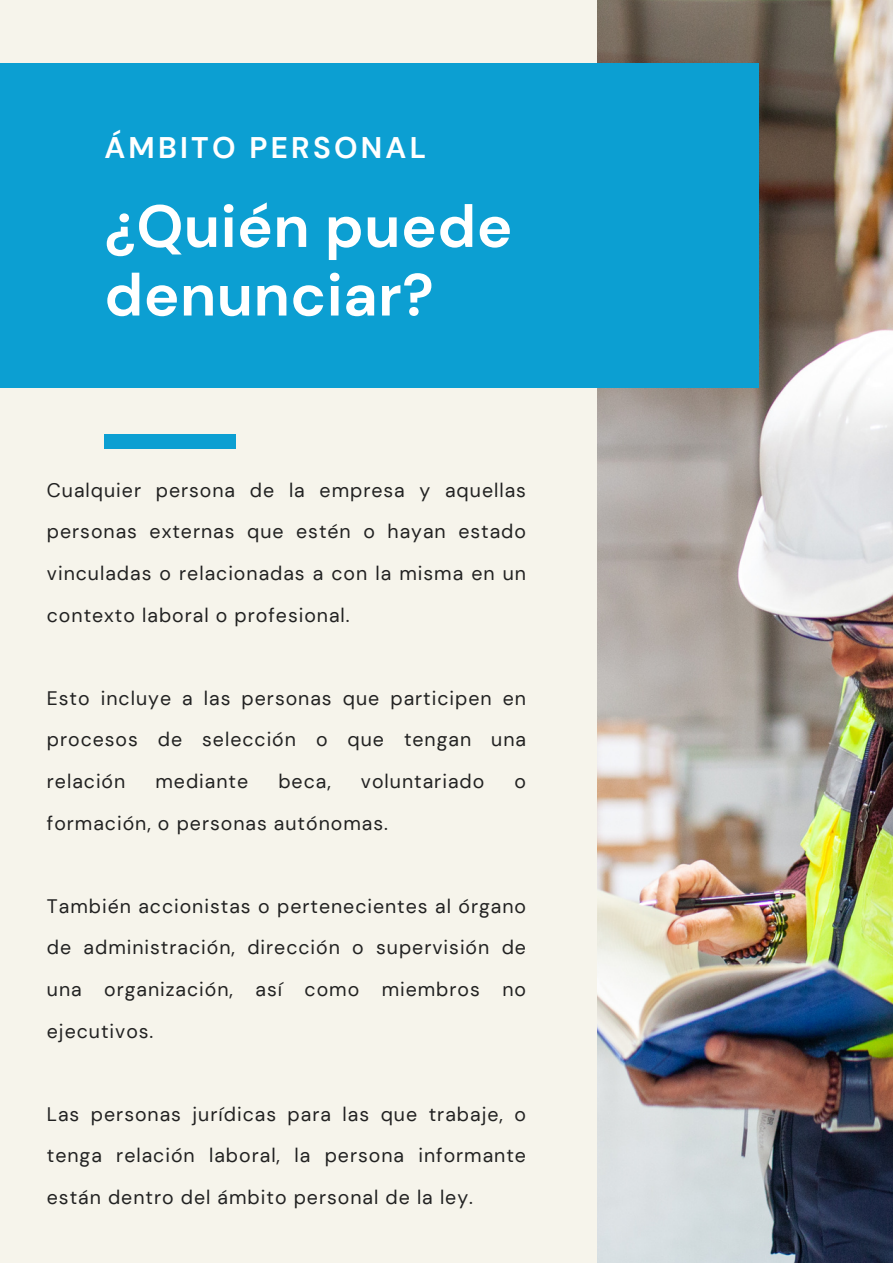
<style>
.page{position:relative;width:893px;height:1264px;background:#fff}
.page>*{position:absolute;margin:0;border:0;box-sizing:border-box;transform-origin:0 0}
.t1{font:700 59.55px/68.6px "DM Sans";letter-spacing:.01em;color:#fff}
.t2{font:700 29.7px "DM Sans";letter-spacing:.11em;color:#fff}
.t3{font:19.5px/41.5px "DM Sans";letter-spacing:.05em;color:#222;text-align:justify}
</style>
<div class="page">
<div style="left:0;top:0;width:892px;height:1262px;background:#f6f4eb"></div>
<img style="left:597px;top:0;width:295px;height:1262px">
<div style="left:104px;top:434px;width:132px;height:15px;background:#0c9fd2"></div>
<div style="left:0;top:63px;width:758px;height:324px;background:#0c9fd2"></div>
<p class="t2" style="left:104px;top:128px;width:323px">ÁMBITO PERSONAL</p>
<p class="t1" style="left:104px;top:192px;width:409px">¿Quién puede denunciar?</p>
<p class="t3" style="left:47px;top:469px;width:480px">Cualquier persona de la empresa y aquellas personas externas que estén o hayan estado vinculadas o relacionadas a con la misma en un contexto laboral o profesional.</p>
<p class="t3" style="left:47px;top:677px;width:480px">Esto incluye a las personas que participen en procesos de selección o que tengan una relación</p>
<p class="t3" style="left:155px;top:760px;width:94px">mediante</p>
<p class="t3" style="left:278px;top:760px;width:54px">beca,</p>
<p class="t3" style="left:361px;top:760px;width:125px">voluntariado</p>
<p class="t3" style="left:514px;top:760px;width:13px">o</p>
<p class="t3" style="left:47px;top:802px;width:342px">formación, o personas autónomas.</p>
<p class="t3" style="left:47px;top:885px;width:480px">También accionistas o pertenecientes al órgano de administración, dirección o supervisión de una organización, así como miembros no ejecutivos.</p>
<p class="t3" style="left:47px;top:1093px;width:480px">Las personas jurídicas para las que trabaje, o tenga relación laboral, la persona informante están dentro del ámbito personal de la ley.</p>
</div>
